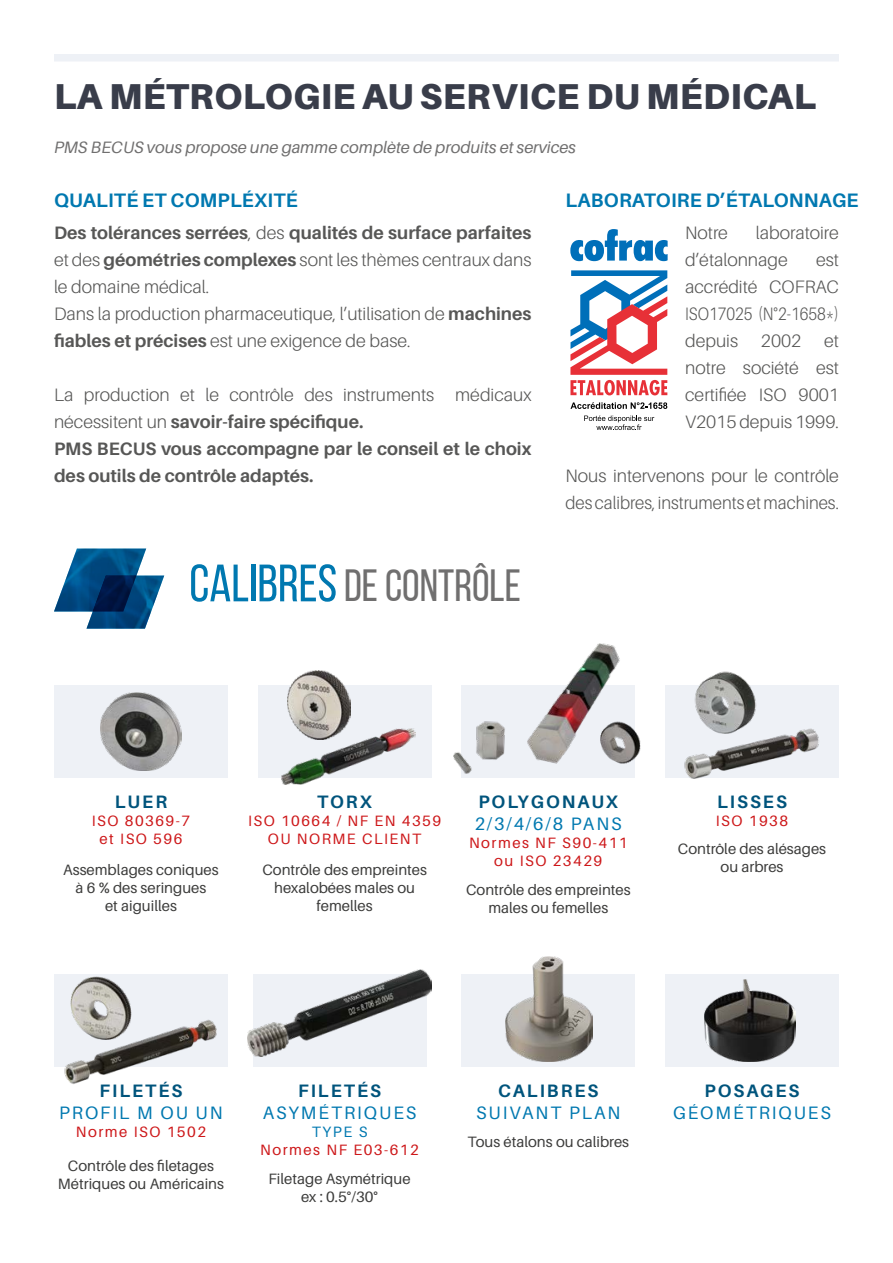
<style>
.page{position:relative;width:893px;height:1263px;background:#fff}
.page>*{position:absolute;margin:0;border:0;box-sizing:border-box;transform-origin:0 0}
.t1{font:45px "Bebas Neue";color:#706f6f}
.t2{font:900 36px "Aileron";letter-spacing:.01em;color:#393d4a}
.t3{font:700 19.5px "Aileron";letter-spacing:.01em;color:#0078b0}
.t4{font:300 18px/27px "Aileron";color:#575756}
.t5{font:700 18px/27px "Aileron";color:#575756}
.t6{font:18px "Aileron";letter-spacing:.11em;color:#0078b0}
.t7{font:700 18px "Aileron";letter-spacing:.11em;color:#00547c}
.t8{font:italic 16.5px "Aileron";color:#706f6f}
.t9{font:15px/18px "Aileron";color:#3c3c3b;text-align:center}
.t10{font:15px/18px "Aileron";letter-spacing:.1em;color:#cd1719;text-align:center}
.t11{font:15px "Aileron";color:#0078b0}
.s1{font-weight:700}
.s2{font-weight:300}
.s3{font-size:52.5px;color:#0078b0}
</style>
<div class="page">
<div style="left:54px;top:54px;width:785px;height:8px;background:#eef1f6"></div>
<svg style="left:54px;top:549px;width:110px;height:63px"></svg>
<img style="left:86px;top:576px;width:78px;height:53px">
<div style="left:54px;top:685px;width:174px;height:93px;background:#eef1f6"></div>
<img style="left:100px;top:692px;width:82px;height:79px">
<div style="left:258px;top:685px;width:174px;height:93px;background:#eef1f6"></div>
<img style="left:287px;top:670px;width:64px;height:58px">
<img style="left:281px;top:728px;width:134px;height:57px">
<div style="left:461px;top:974px;width:174px;height:93px;background:#eef1f6"></div>
<img style="left:505px;top:957px;width:88px;height:105px">
<div style="left:665px;top:974px;width:174px;height:93px;background:#eef1f6"></div>
<img style="left:704px;top:980px;width:92px;height:82px">
<div style="left:665px;top:685px;width:174px;height:93px;background:#eef1f6"></div>
<img style="left:684px;top:728px;width:135px;height:51px">
<img style="left:694px;top:671px;width:62px;height:63px">
<div style="left:54px;top:974px;width:174px;height:93px;background:#eef1f6"></div>
<img style="left:70px;top:976px;width:62px;height:40px">
<img style="left:64px;top:1016px;width:153px;height:68px">
<div style="left:461px;top:685px;width:174px;height:93px;background:#eef1f6"></div>
<img style="left:453px;top:644px;width:188px;height:130px">
<div style="left:253px;top:974px;width:173px;height:93px;background:#eef1f6"></div>
<img style="left:248px;top:969px;width:184px;height:88px">
<svg style="left:570px;top:229px;width:98px;height:32px"></svg>
<svg style="left:570px;top:402px;width:97px;height:7px"></svg>
<svg style="left:570px;top:270px;width:97px;height:125px"></svg>
<svg style="left:584px;top:415px;width:70px;height:15px"></svg>
<h2 class="t2" style="left:54px;top:75px;width:764px">LA MÉTROLOGIE AU SERVICE DU MÉDICAL</h2>
<p class="t8" style="left:54px;top:139px;width:523px">PMS BECUS vous propose une gamme complète de produits et services</p>
<p class="t3" style="left:54px;top:189px;width:245px">QUALITÉ ET COMPLÉXITÉ</p>
<p class="t4" style="left:54px;top:220px;width:479px"><span class="s1">Des tolérances serrées</span>, des <span class="s1">qualités de surface parfaites </span>et des <span class="s1">géométries complexes</span> sont les thèmes centraux dans le domaine médical.<br>Dans la production pharmaceutique, l’utilisation de <span class="s1">machines fiables et précises</span> est une exigence de base.</p>
<p class="t5" style="left:54px;top:382px;width:479px"><span class="s2">La production et le contrôle des instruments médicaux nécessitent un</span> savoir-faire spécifique.<br>PMS BECUS vous accompagne par le conseil et le choix des outils de contrôle adaptés.</p>
<h1 class="t1" style="left:189px;top:561px;width:333px"><span class="s3">CALIBRES</span>DE CONTRÔLE</h1>
<p class="t3" style="left:565px;top:189px;width:295px">LABORATOIRE D’ÉTALONNAGE</p>
<p class="t4" style="left:685px;top:220px;width:155px;text-indent:71px">laboratoire d’étalonnage</p>
<p class="t4" style="left:685px;top:220px;width:44px">Notre</p>
<p class="t4" style="left:685px;top:247px;width:155px;text-align:justify;text-indent:131px">est accrédité COFRAC ISO17025 (N°2-1658*) depuis</p>
<p class="t4" style="left:761px;top:328px;width:42px">2002</p>
<p class="t4" style="left:685px;top:328px;width:155px;text-align:justify;text-indent:139px">et notre société est certifiée ISO 9001<br>V2015 depuis 1999.</p>
<p class="t4" style="left:565px;top:463px;width:275px">Nous intervenons pour le contrôle des calibres, instruments et machines.</p>
<p class="t7" style="left:115px;top:792px;width:54px">LUER</p>
<p class="t10" style="left:92px;top:812px;width:100px">ISO 80369-7 et ISO 596</p>
<p class="t9" style="left:63px;top:860px;width:157px">Assemblages coniques à 6 % des seringues<br>et aiguilles</p>
<p class="t7" style="left:317px;top:792px;width:56px">TORX</p>
<p class="t10" style="left:248px;top:812px;width:195px">ISO 10664 / NF EN 4359<br>OU NORME CLIENT</p>
<p class="t9" style="left:262px;top:860px;width:166px">Contrôle des empreintes hexalobées males ou femelles</p>
<p class="t7" style="left:478px;top:792px;width:141px">POLYGONAUX</p>
<p class="t6" style="left:475px;top:813px;width:149px">2/3/4/6/8 PANS</p>
<p class="t10" style="left:469px;top:833px;width:160px">Normes NF S90-411 ou ISO 23429</p>
<p class="t9" style="left:466px;top:881px;width:166px">Contrôle des empreintes males ou femelles</p>
<p class="t7" style="left:717px;top:792px;width:71px">LISSES</p>
<p class="t10" style="left:716px;top:812px;width:74px">ISO 1938</p>
<p class="t9" style="left:678px;top:840px;width:150px">Contrôle des alésages ou arbres</p>
<p class="t7" style="left:99px;top:1081px;width:85px">FILETÉS</p>
<p class="t6" style="left:59px;top:1102px;width:165px">PROFIL M OU UN</p>
<p class="t10" style="left:76px;top:1123px;width:132px">Norme ISO 1502</p>
<p class="t9" style="left:58px;top:1157px;width:168px">Contrôle des filetages<br>Métriques ou Américains</p>
<p class="t7" style="left:298px;top:1081px;width:85px">FILETÉS</p>
<p class="t6" style="left:263px;top:1102px;width:155px">ASYMÉTRIQUES</p>
<p class="t11" style="left:312px;top:1123px;width:57px">TYPE S</p>
<p class="t10" style="left:260px;top:1141px;width:160px">Normes NF E03-612</p>
<p class="t9" style="left:268px;top:1170px;width:144px">Filetage Asymétrique ex : 0.5°/30°</p>
<p class="t7" style="left:498px;top:1081px;width:102px">CALIBRES</p>
<p class="t6" style="left:476px;top:1102px;width:146px">SUIVANT PLAN</p>
<p class="t9" style="left:467px;top:1133px;width:163px">Tous étalons ou calibres</p>
<p class="t7" style="left:705px;top:1081px;width:96px">POSAGES</p>
<p class="t6" style="left:673px;top:1102px;width:160px">GÉOMÉTRIQUES</p>
</div>
